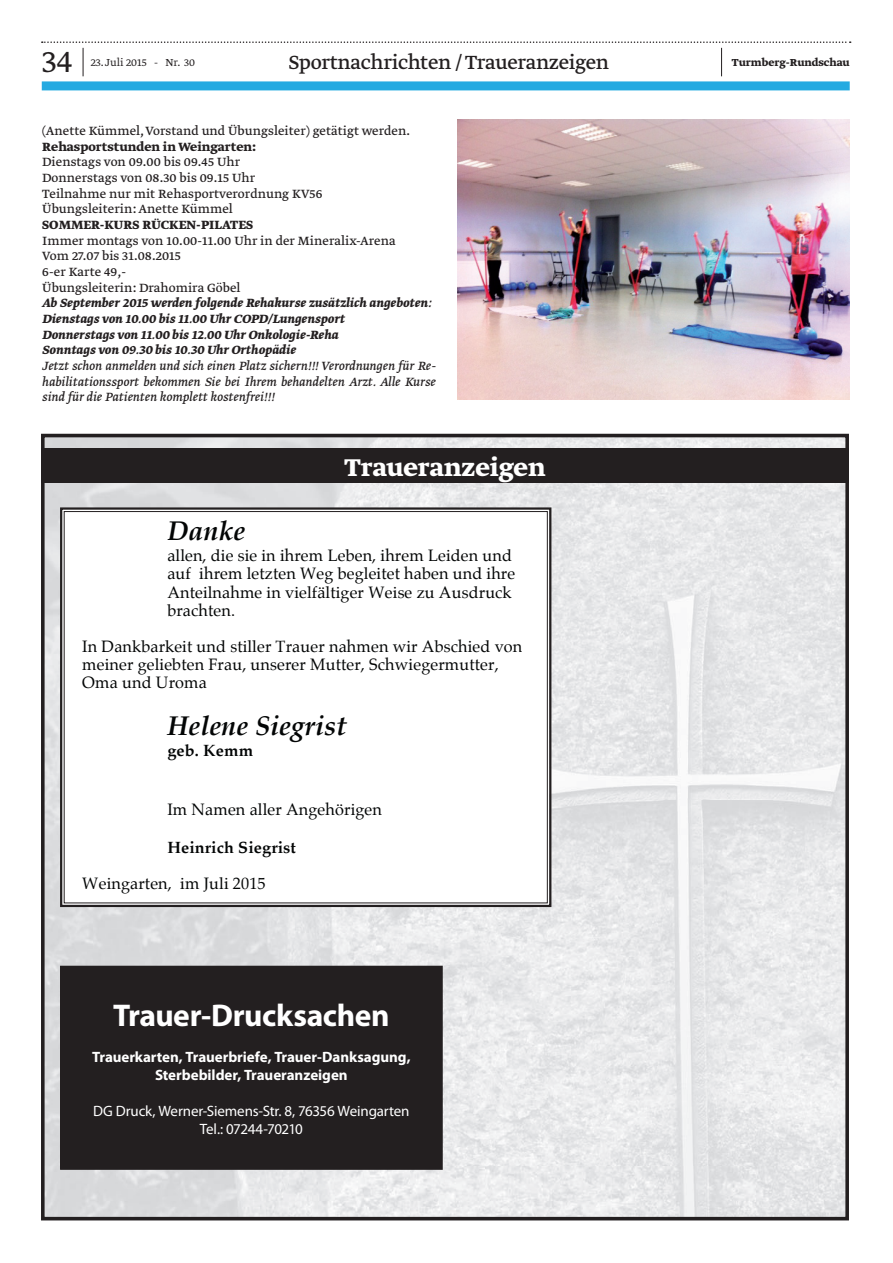
<style>
.page{position:relative;width:893px;height:1263px;background:#fff}
.page>*{position:absolute;margin:0;border:0;box-sizing:border-box;transform-origin:0 0}
.t1{font:300 36px "Greta Text Std";color:#231f20}
.t2{font:700 31.5px "Myriad Pro";letter-spacing:-.015em;color:#fff}
.t3{font:700 28.65px "Greta Text Std";color:#fff}
.t4{font:italic 700 27px "Palatino";color:#030505}
.t5{font:22.5px "Greta Text Std";letter-spacing:-.015em;color:#231f20}
.t6{font:16.2px/18.1px "Palatino";letter-spacing:.01em;color:#030505}
.t7{font:700 16.2px "Palatino";letter-spacing:.01em;color:#030505}
.t8{font:700 15px/18px "Myriad Pro";letter-spacing:-.005em;color:#fff;text-align:center}
.t9{font:15px/18px "Myriad Pro";letter-spacing:-.01em;color:#fff;text-align:center}
.t10{font:14.1px/15.8px "Greta Text Std Regular Min";color:#231f20}
.t11{font:italic 700 14.1px/15.8px "Greta Text Std";color:#231f20}
.t12{font:italic 14.1px/15.8px "Greta Text Std";color:#231f20;text-align:justify}
.t13{font:700 14.1px "Greta Text Std";color:#231f20}
.t14{font:700 12px "Greta Text Std";color:#231f20}
.t15{font:300 12px "Greta Text Std";color:#231f20}
</style>
<div class="page">
<div style="left:42px;top:81px;width:808px;height:9px;background:#24aae1"></div>
<svg style="left:42px;top:41px;width:809px;height:35px"></svg>
<img style="left:46px;top:439px;width:798px;height:776px">
<div style="left:41px;top:434px;width:808px;height:786px;border:4px solid #231f20"></div>
<img style="left:457px;top:119px;width:393px;height:281px">
<svg style="left:59px;top:506px;width:494px;height:402px"></svg>
<div style="left:41px;top:449px;width:808px;height:34px;background:#231f20"></div>
<div style="left:61px;top:966px;width:381px;height:203px;background:#231f20"></div>
<div style="left:60px;top:966px;width:383px;height:204px;border:2px solid #231f20"></div>
<h1 class="t1" style="left:42px;top:41px;width:32px">34</h1>
<p class="t15" style="left:91px;top:56px;width:106px">23. Juli 2015 - Nr. 30</p>
<p class="t14" style="left:732px;top:56px;width:119px">Turmberg-Rundschau</p>
<h3 class="t5" style="left:289px;top:49px;width:322px">Sportnachrichten / Traueranzeigen</h3>
<p class="t10" style="left:42px;top:123px;width:369px">(Anette Kü mmel, Vorstand und Übungsleiter) getätigt werden.</p>
<p class="t13" style="left:42px;top:138px;width:216px">Rehasportstunden in Weingarten:</p>
<p class="t10" style="left:42px;top:155px;width:282px">Dienstags von 09.00 bis 09.45 Uhr<br>Donnerstags von 08.30 bis 09.15 Uhr Teilnahme nur mit Rehasportverordnung KV56<br>Übungsleiterin: Anette Kü mmel</p>
<p class="t13" style="left:42px;top:216px;width:212px">SOMMER-KURS RÜCKEN-PILATES</p>
<p class="t10" style="left:42px;top:233px;width:355px">Immer montags von 10.00-11.00 Uhr in der Mineralix-Arena Vom 27.07 bis 31.08.2015<br>6-er Karte 49,-<br>Übungsleiterin: Drahomira Göbel</p>
<p class="t11" style="left:42px;top:296px;width:391px">Ab September 2015 werden folgende Rehakurse zusätzlich angeboten:<br>Dienstags von 10.00 bis 11.00 Uhr COPD/Lungensport<br>Donnerstags von 11.00 bis 12.00 Uhr Onkologie-Reha<br>Sonntags von 09.30 bis 10.30 Uhr Orthopädie</p>
<p class="t12" style="left:42px;top:359px;width:395px">Jetzt schon anmelden und sich einen Platz sichern!!! Verordnungen fü r Re&shy;habilitationssport bekommen Sie bei Ihrem behandelten Arzt. Alle Kurse sind fü r die Patienten komplett kostenfrei!!!</p>
<p class="t6" style="left:82px;top:283px;width:213px">Danksagung Helene Siegrist</p>
<p class="t6" style="left:82px;top:319px;width:163px">Turmberg-Rundschau</p>
<p class="t6" style="left:82px;top:355px;width:337px">Erscheinungstermin: Donnerstag, 23. Juli 2015</p>
<p class="t6" style="left:82px;top:391px;width:220px">Größe: 2-spaltig, 90 mm Höhe</p>
<h3 class="t3" style="left:344px;top:450px;width:203px">Traueranzeigen</h3>
<h3 class="t4" style="left:167px;top:508px;width:80px">Danke</h3>
<p class="t6" style="left:167px;top:547px;width:349px">allen, die sie in ihrem Leben, ihrem Leiden und auf ihrem letzten Weg begleitet haben und ihre Anteilnahme in vielfältiger Weise zu Ausdruck brachten.</p>
<p class="t6" style="left:82px;top:637px;width:442px">In Dankbarkeit und stiller Trauer nahmen wir Abschied von meiner geliebten Frau, unserer Mutter, Schwiegermutter,<br>Oma und Uroma</p>
<h3 class="t4" style="left:167px;top:703px;width:181px">Helene Siegrist</h3>
<p class="t7" style="left:167px;top:737px;width:87px">geb. Kemm</p>
<p class="t6" style="left:167px;top:800px;width:216px">Im Namen aller Angehörigen</p>
<p class="t7" style="left:167px;top:833px;width:130px">Heinrich Siegrist</p>
<p class="t6" style="left:82px;top:874px;width:185px">Weingarten, im Juli 2015</p>
<h2 class="t2" style="left:113px;top:994px;width:278px">trauer-Drucksachen</h2>
<p class="t8" style="left:92px;top:1047px;width:320px">trauerkarten, trauerbriefe, trauer-Danksagung, sterbebilder, traueranzeigen</p>
<p class="t9" style="left:93px;top:1101px;width:318px">DG Druck, Werner-Siemens-Str. 8, 76356 Weingarten<br>Tel.: 07244-70210</p>
</div>
